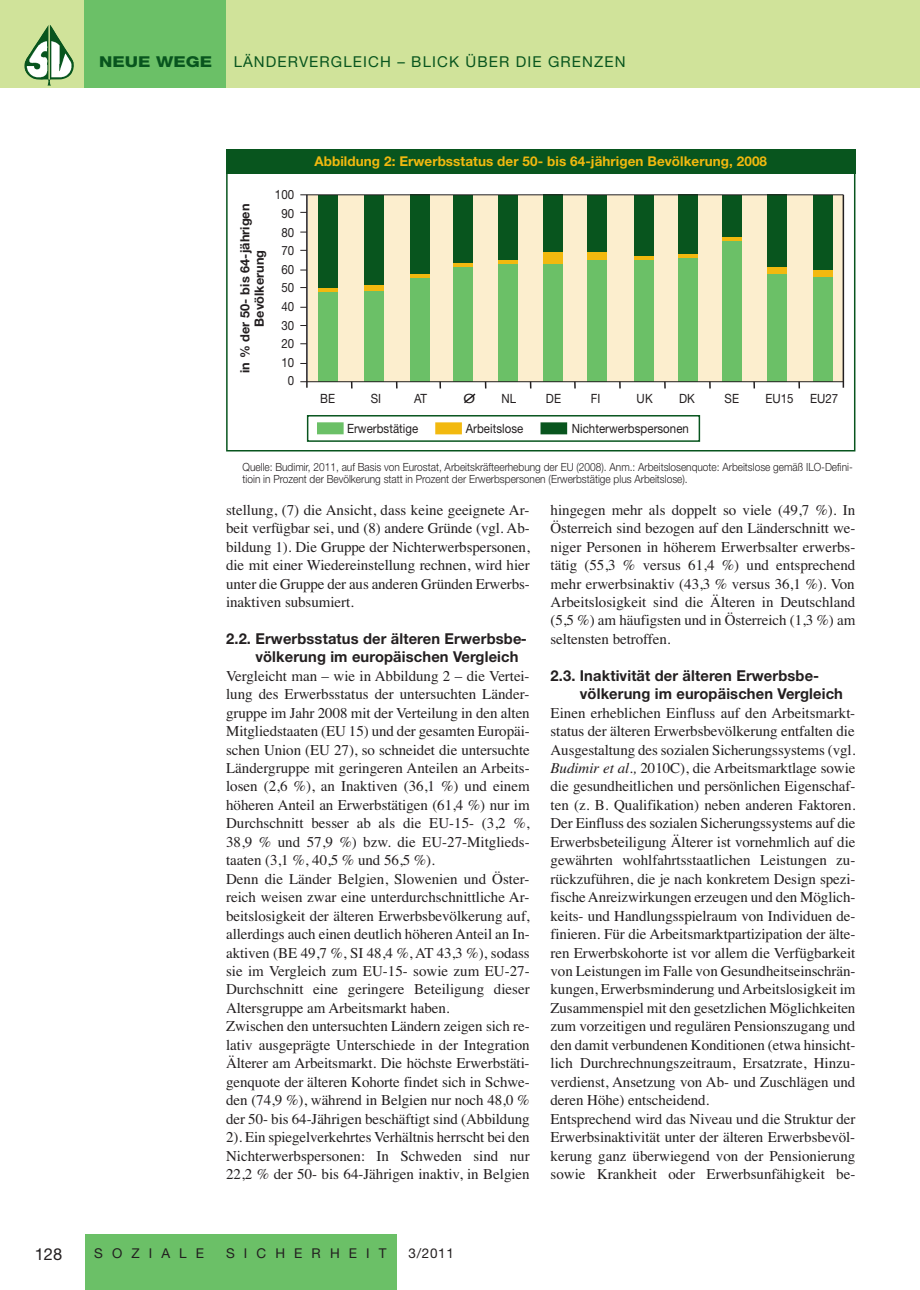
<style>
.page{position:relative;width:920px;height:1290px;background:#fff}
.page>*{position:absolute;margin:0;border:0;box-sizing:border-box;transform-origin:0 0}
.t1{font:16.5px "Helvetica Neue";color:#231f20}
.t2{font:15px/18.5px "Times";letter-spacing:-.005em;color:#231f20;text-align:justify}
.t3{font:15px/18.5px "Helvetica Neue Bold TT";letter-spacing:.01em;color:#231f20}
.t4{font:15px "Helvetica Neue";letter-spacing:.075em;color:#08551e}
.t5{font:800 15px "Helvetica Neue";color:#08551e;scale:1.2 1}
.t6{font:700 13.5px "Helvetica Neue";letter-spacing:.005em;color:#f2b90f}
.t7{font:13.5px "Helvetica Neue";letter-spacing:.675em;color:#231f20}
.t8{font:12.75px/18.6px "Helvetica Neue";letter-spacing:.005em;color:#231f20;text-align:right;scale:.9 1}
.t9{font:700 12.75px/14.2px "Helvetica Neue";letter-spacing:.005em;color:#231f20;text-align:center}
.t10{font:12.75px "Helvetica Neue";letter-spacing:.005em;color:#231f20;scale:1.2 1}
.t11{font:300 11.25px/12.3px "Helvetica Neue";color:#231f20;scale:.9 1}
.s1{font-style:italic}
</style>
<div class="page">
<div style="left:308px;top:195px;width:535px;height:187px;background:#fceece"></div>
<svg style="left:319px;top:287px;width:19px;height:5px"></svg>
<svg style="left:365px;top:284px;width:19px;height:8px"></svg>
<div style="left:410px;top:270px;width:20px;height:19px;background:#f2b90f"></div>
<div style="left:453px;top:259px;width:20px;height:19px;background:linear-gradient(to right,#f2b90f,#f2b90f)"></div>
<svg style="left:498px;top:259px;width:20px;height:5px"></svg>
<div style="left:543px;top:250px;width:20px;height:18px;background:#f2b90f"></div>
<div style="left:588px;top:248px;width:19px;height:18px;background:#f2b90f"></div>
<svg style="left:634px;top:255px;width:20px;height:5px"></svg>
<svg style="left:678px;top:254px;width:19px;height:5px"></svg>
<svg style="left:722px;top:236px;width:20px;height:6px"></svg>
<div style="left:767px;top:263px;width:19px;height:18px;background:#f2b90f"></div>
<div style="left:813px;top:264px;width:19px;height:18px;background:#f2b90f"></div>
<div style="left:906px;top:0;width:14px;height:88px;background:#d0e39a"></div>
<div style="left:0;top:0;width:906px;height:88px;background:#d0e39a"></div>
<div style="left:85px;top:0;width:141px;height:88px;background:#6bc067"></div>
<div style="left:85px;top:1234px;width:311px;height:56px;background:#6bc067"></div>
<img style="left:24px;top:25px;width:50px;height:61px">
<div style="left:226px;top:150px;width:629px;height:24px;background:#08551e"></div>
<div style="left:307px;top:415px;width:393px;height:27px;border:2px solid #08551e"></div>
<div style="left:317px;top:422px;width:27px;height:12px;background:#6bc067"></div>
<div style="left:435px;top:422px;width:27px;height:12px;background:#f2b90f"></div>
<div style="left:540px;top:422px;width:27px;height:12px;background:#08551e"></div>
<div style="left:319px;top:292px;width:19px;height:90px;background:#6bc067"></div>
<div style="left:410px;top:278px;width:20px;height:104px;background:#6bc067"></div>
<div style="left:453px;top:267px;width:20px;height:115px;background:#6bc067"></div>
<div style="left:498px;top:264px;width:20px;height:118px;background:#6bc067"></div>
<div style="left:543px;top:264px;width:20px;height:118px;background:#6bc067"></div>
<div style="left:588px;top:260px;width:19px;height:122px;background:#6bc067"></div>
<div style="left:634px;top:260px;width:20px;height:122px;background:#6bc067"></div>
<div style="left:678px;top:259px;width:19px;height:123px;background:#6bc067"></div>
<div style="left:722px;top:242px;width:20px;height:140px;background:#6bc067"></div>
<div style="left:767px;top:274px;width:19px;height:108px;background:#6bc067"></div>
<div style="left:813px;top:278px;width:19px;height:104px;background:#6bc067"></div>
<div style="left:365px;top:292px;width:19px;height:90px;background:#6bc067"></div>
<div style="left:319px;top:195px;width:19px;height:92px;background:#08551e"></div>
<div style="left:365px;top:195px;width:19px;height:89px;background:#08551e"></div>
<div style="left:410px;top:195px;width:20px;height:79px;background:#08551e"></div>
<div style="left:453px;top:195px;width:20px;height:67px;background:#08551e"></div>
<div style="left:498px;top:195px;width:20px;height:64px;background:#08551e"></div>
<div style="left:543px;top:195px;width:20px;height:57px;background:#08551e"></div>
<div style="left:588px;top:195px;width:19px;height:57px;background:#08551e"></div>
<div style="left:634px;top:195px;width:20px;height:60px;background:#08551e"></div>
<div style="left:678px;top:195px;width:19px;height:59px;background:#08551e"></div>
<div style="left:722px;top:195px;width:20px;height:41px;background:#08551e"></div>
<div style="left:767px;top:195px;width:19px;height:72px;background:#08551e"></div>
<div style="left:813px;top:195px;width:19px;height:75px;background:#08551e"></div>
<hr style="left:300px;top:194px;width:543px;height:1px;background:#231f20">
<hr style="left:300px;top:381px;width:543px;height:1px;background:#231f20">
<svg style="left:351px;top:382px;width:2px;height:6px"></svg>
<svg style="left:396px;top:382px;width:2px;height:6px"></svg>
<svg style="left:439px;top:382px;width:2px;height:6px"></svg>
<svg style="left:574px;top:382px;width:2px;height:6px"></svg>
<svg style="left:619px;top:382px;width:2px;height:6px"></svg>
<svg style="left:664px;top:382px;width:2px;height:6px"></svg>
<svg style="left:709px;top:382px;width:2px;height:6px"></svg>
<svg style="left:753px;top:382px;width:2px;height:6px"></svg>
<svg style="left:798px;top:382px;width:2px;height:6px"></svg>
<hr style="left:306px;top:195px;width:2px;height:193px;background:#231f20">
<hr style="left:843px;top:195px;width:1px;height:193px;background:#231f20">
<svg style="left:464px;top:393px;width:12px;height:10px"></svg>
<p class="t5" style="left:99px;top:56px;width:96px">NEUE WEGE</p>
<p class="t4" style="left:234px;top:56px;width:393px">LÄNDERVERGLEICH – BLICK ÜBER DIE GRENZEN</p>
<p class="t9" style="left:239px;top:373px;width:171px;rotate:-90deg">in % der 50- bis 64-jährigen<br>Bevölkerung</p>
<p class="t8" style="left:275px;top:187px;width:23px">100<br>90<br>80<br>70<br>60<br>50<br>40<br>30<br>20<br>10<br>0</p>
<p class="t6" style="left:314px;top:156px;width:454px">Abbildung 2: Erwerbsstatus der 50- bis 64-jährigen Bevölkerung, 2008</p>
<p class="t8" style="left:320px;top:390px;width:18px">BE</p>
<p class="t8" style="left:371px;top:390px;width:13px">SI</p>
<p class="t8" style="left:414px;top:390px;width:16px">AT</p>
<p class="t10" style="left:463px;top:394px;width:11px">O</p>
<p class="t8" style="left:501px;top:390px;width:18px">NL</p>
<p class="t8" style="left:546px;top:390px;width:18px">DE</p>
<p class="t8" style="left:591px;top:390px;width:12px">FI</p>
<p class="t8" style="left:637px;top:390px;width:19px">UK</p>
<p class="t8" style="left:679px;top:390px;width:19px">DK</p>
<p class="t8" style="left:724px;top:390px;width:18px">SE</p>
<p class="t8" style="left:765px;top:390px;width:33px">EU15</p>
<p class="t8" style="left:810px;top:390px;width:33px">EU27</p>
<p class="t8" style="left:347px;top:420px;width:81px">Erwerbstätige</p>
<p class="t8" style="left:466px;top:420px;width:66px">Arbeitslose</p>
<p class="t8" style="left:572px;top:420px;width:132px">Nichterwerbspersonen</p>
<p class="t11" style="left:243px;top:460px;width:679px">Quelle: Budimir, 2011, auf Basis von Eurostat, Arbeitskräfteerhebung der EU (2008). Anm.: Arbeitslosenquote: Arbeitslose gemäß ILO-Defini&shy;tioin in Prozent der Bevölkerung statt in Prozent der Erwerbspersonen (Erwerbstätige plus Arbeitslose).</p>
<p class="t2" style="left:226px;top:500px;width:305px">stellung, (7) die Ansicht, dass keine geeignete Ar&shy;beit verfügbar sei, und (8) andere Gründe (vgl. Ab&shy;bildung 1). Die Gruppe der Nichterwerbspersonen, die mit einer Wiedereinstellung rechnen, wird hier unter die Gruppe der aus anderen Gründen Erwerbs&shy;inaktiven subsumiert.</p>
<p class="t3" style="left:255px;top:629px;width:273px;text-indent:-29px">2.2. Erwerbsstatus der älteren Erwerbsbe&shy;völkerung im europäischen Vergleich</p>
<p class="t2" style="left:226px;top:666px;width:305px;text-align:left">Vergleicht man – wie in Abbildung 2 – die Vertei&shy;lung des Erwerbsstatus der untersuchten Länder&shy;gruppe im Jahr 2008 mit der Verteilung in den alten Mitgliedstaaten (EU 15) und der gesamten Europäi&shy;schen Union (EU 27), so schneidet die untersuchte Ländergruppe mit geringeren Anteilen an Arbeits&shy;losen (2,6 %), an Inaktiven (36,1 %) und einem höheren Anteil an Erwerbstätigen (61,4 %) nur im Durchschnitt besser ab als die EU-15- (3,2 %, 38,9 % und 57,9 %) bzw. die EU-27-Mitglieds&shy;taaten (3,1 %, 40,5 % und 56,5 %).<br>Denn die Länder Belgien, Slowenien und Öster&shy;reich weisen zwar eine unterdurchschnittliche Ar&shy;beitslosigkeit der älteren Erwerbsbevölkerung auf, allerdings auch einen deutlich höheren Anteil an In&shy;aktiven (BE 49,7 %, SI 48,4 %, AT 43,3 %), sodass sie im Vergleich zum EU-15- sowie zum EU-27- Durchschnitt eine geringere Beteiligung dieser Altersgruppe am Arbeitsmarkt haben.<br>Zwischen den untersuchten Ländern zeigen sich re&shy;lativ ausgeprägte Unterschiede in der Integration Älterer am Arbeitsmarkt. Die höchste Erwerbstäti&shy;genquote der älteren Kohorte findet sich in Schwe&shy;den (74,9 %), während in Belgien nur noch 48,0 % der 50- bis 64-Jährigen beschäftigt sind (Abbildung 2). Ein spiegelverkehrtes Verhältnis herrscht bei den Nichterwerbspersonen: In Schweden sind nur 22,2 % der 50- bis 64-Jährigen inaktiv, in Belgien</p>
<p class="t2" style="left:551px;top:500px;width:306px">hingegen mehr als doppelt so viele (49,7 %). In Österreich sind bezogen auf den Länderschnitt we&shy;niger Personen in höherem Erwerbsalter erwerbs&shy;tätig (55,3 % versus 61,4 %) und entsprechend mehr erwerbsinaktiv (43,3 % versus 36,1 %). Von Arbeitslosigkeit sind die Älteren in Deutschland (5,5 %) am häufigsten und in Österreich (1,3 %) am seltensten betroffen.</p>
<p class="t3" style="left:580px;top:666px;width:265px;text-indent:-29px">2.3. Inaktivität der älteren Erwerbsbe&shy;völkerung im europäischen Vergleich</p>
<p class="t2" style="left:551px;top:703px;width:306px;text-align:left">Einen erheblichen Einfluss auf den Arbeitsmarkt&shy;status der älteren Erwerbsbevölkerung entfalten die Ausgestaltung des sozialen Sicherungssystems (vgl<span class="s1">.<br>Budimir et al.,</span> 2010C), die Arbeitsmarktlage sowie die gesundheitlichen und persönlichen Eigenschaf&shy;ten (z. B. Qualifikation) neben anderen Faktoren.<br>Der Einfluss des sozialen Sicherungssystems auf die Erwerbsbeteiligung Älterer ist vornehmlich auf die gewährten wohlfahrtsstaatlichen Leistungen zu&shy;rückzuführen, die je nach konkretem Design spezi&shy;fische Anreizwirkungen erzeugen und den Möglich&shy;keits- und Handlungsspielraum von Individuen de&shy;finieren. Für die Arbeitsmarktpartizipation der älte&shy;ren Erwerbskohorte ist vor allem die Verfügbarkeit von Leistungen im Falle von Gesundheitseinschrän&shy;kungen, Erwerbsminderung und Arbeitslosigkeit im Zusammenspiel mit den gesetzlichen Möglichkeiten zum vorzeitigen und regulären Pensionszugang und den damit verbundenen Konditionen (etwa hinsicht&shy;lich Durchrechnungszeitraum, Ersatzrate, Hinzu&shy;verdienst, Ansetzung von Ab- und Zuschlägen und deren Höhe) entscheidend.<br>Entsprechend wird das Niveau und die Struktur der Erwerbsinaktivität unter der älteren Erwerbsbevöl&shy;kerung ganz überwiegend von der Pensionierung sowie Krankheit oder Erwerbsunfähigkeit be-</p>
<p class="t1" style="left:35px;top:1248px;width:29px">128</p>
<p class="t7" style="left:94px;top:1248px;width:111px">SOZIALE</p>
<p class="t7" style="left:226px;top:1248px;width:162px">SICHERHEIT</p>
<p class="t7" style="left:408px;top:1248px;width:47px">3/2011</p>
</div>
